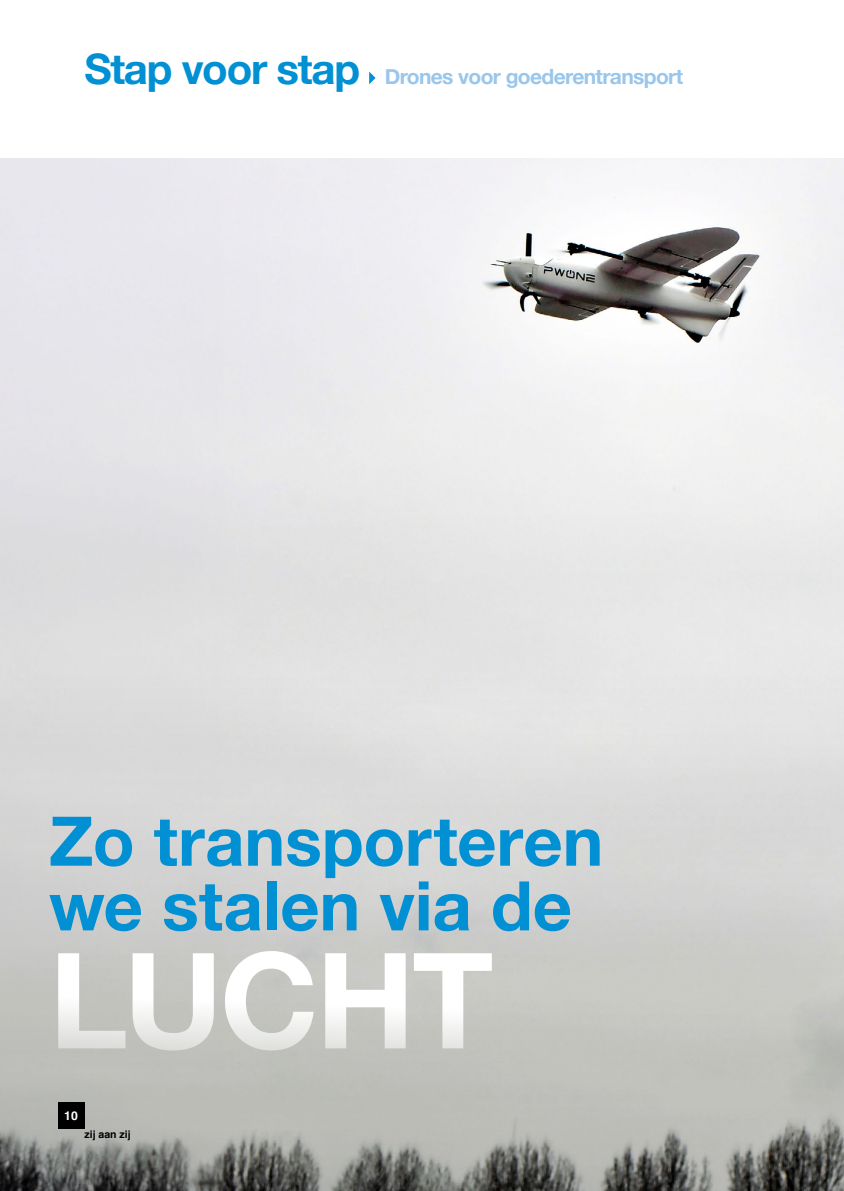
<style>
.page{position:relative;width:844px;height:1191px;background:#fff}
.page>*{position:absolute;margin:0;border:0;box-sizing:border-box;transform-origin:0 0}
.t1{font:700 133.17px "Helvetica Neue";letter-spacing:-.02em;color:#fff}
.t2{font:700 68.42px/64.8px "Helvetica Neue";color:#0090d3}
.t3{font:700 21px "Helvetica Neue";letter-spacing:-.03em;color:#99c6eb}
.t4{font:700 12.25px "Helvetica";color:#fff}
.t5{font:700 10.5px "Helvetica";color:#000}
.s1{font-size:42px;color:#0090d3}
</style>
<div class="page">
<img style="left:0;top:159px;width:843px;height:498px">
<svg style="left:0;top:657px;width:843px;height:534px;background:#c6c7c4"></svg>
<svg style="left:369px;top:72px;width:6px;height:12px"></svg>
<div style="left:58px;top:1101px;width:26px;height:27px;background:#000"></div>
<p class="t3" style="left:84px;top:60px;width:600px"><span class="s1">Stap voor stap</span> Drones voor goederentransport</p>
<h2 class="t2" style="left:49px;top:810px;width:555px">Zo transporteren we stalen via de</h2>
<h1 class="t1" style="left:49px;top:896px;width:446px">LUCHT</h1>
<p class="t4" style="left:64px;top:1108px;width:15px">10</p>
<p class="t5" style="left:84px;top:1127px;width:48px">zij aan zij</p>
</div>
